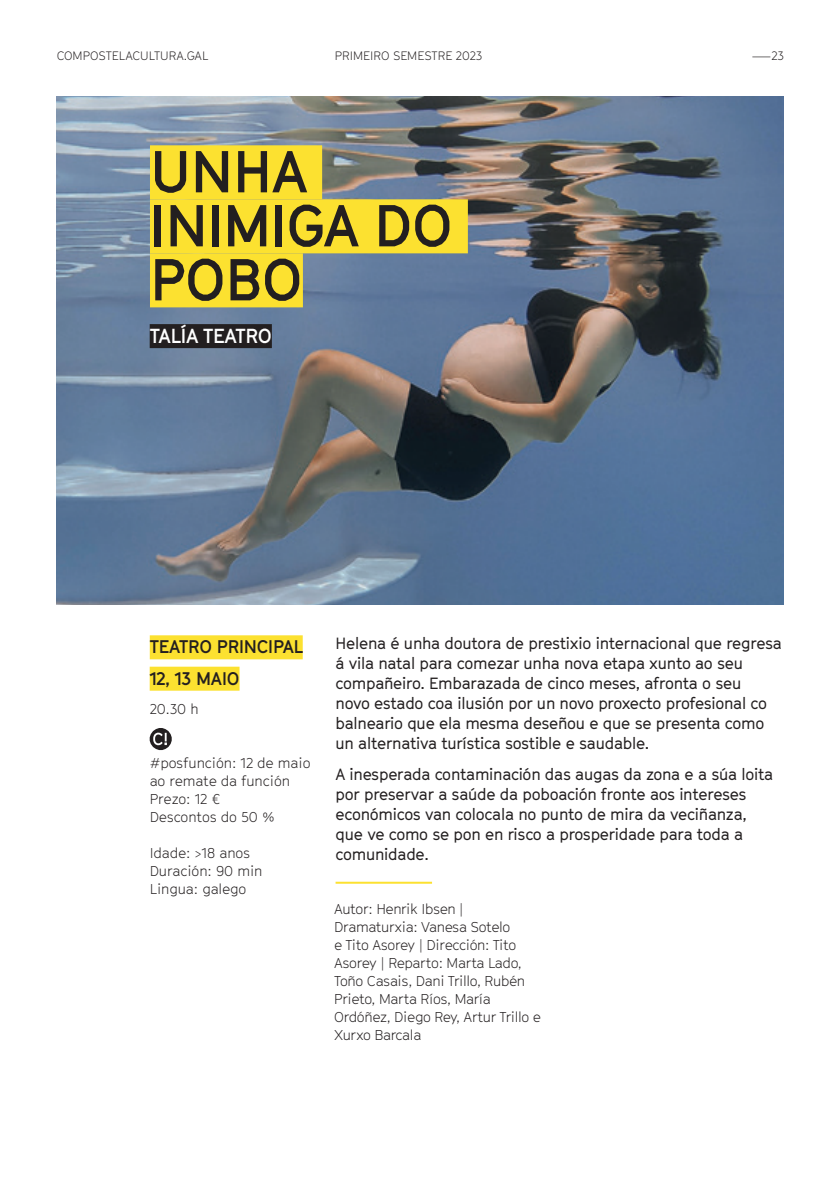
<style>
.page{position:relative;width:840px;height:1191px;background:#fff}
.page>*{position:absolute;margin:0;border:0;box-sizing:border-box;transform-origin:0 0}
._1_titulo_obra{font:700 58px/54px "GT Cinetype";letter-spacing:-.01em;color:#231f20}
._2_compañia{font:700 20px "GT Cinetype";letter-spacing:-.015em;color:#fff}
._3_lugar_e_data{font:700 18px "GT Cinetype";letter-spacing:-.01em;color:#231f20}
._5_txt_obra{font:16px/20px "GT Cinetype";letter-spacing:-.015em;color:#231f20}
._6_ficha_tecnica{font:300 14px/18px "GT Cinetype";letter-spacing:-.02em;color:#231f20}
._4_hora_e_info{font:300 14px/18px "GT Cinetype";color:#231f20}
.t1{font:300 12px "GT Cinetype";color:#231f20}
.s1{font-family:"Replica Std"}
</style>
<div class="page">
<img style="left:57px;top:96px;width:725px;height:508px">
<div style="left:150px;top:145px;width:172px;height:54px;background:#fce130"></div>
<div style="left:150px;top:199px;width:317px;height:54px;background:#fce130"></div>
<div style="left:150px;top:253px;width:153px;height:54px;background:#fce130"></div>
<div style="left:150px;top:324px;width:122px;height:24px;background:#231f20"></div>
<hr style="left:335px;top:881px;width:97px;height:2px;background:#fce130">
<div style="left:150px;top:635px;width:152px;height:24px;background:#fce130"></div>
<div style="left:150px;top:666px;width:89px;height:24px;background:#fce130"></div>
<svg style="left:150px;top:728px;width:22px;height:22px"></svg>
<p class="t1" style="left:57px;top:49px;width:153px">COMPOSTELACULTURA.GAL</p>
<p class="t1" style="left:334px;top:49px;width:149px">PRIMEIRO SEMESTRE 2023</p>
<p class="t1" style="left:751px;top:49px;width:33px"><span class="s1">—</span>23</p>
<p class="_1_titulo_obra" style="left:150px;top:144px;width:304px">UNHA<br>INIMIGA DO<br>POBO</p>
<p class="_2_compañia" style="left:150px;top:324px;width:124px">TALÍA TEATRO</p>
<p class="_3_lugar_e_data" style="left:150px;top:636px;width:155px">TEATRO PRINCIPAL</p>
<p class="_3_lugar_e_data" style="left:150px;top:667px;width:91px">12, 13 MAIO</p>
<p class="_4_hora_e_info" style="left:150px;top:700px;width:50px">20.30 h</p>
<p class="_4_hora_e_info" style="left:150px;top:754px;width:162px">#posfunción: 12 de maio ao remate da función</p>
<p class="_4_hora_e_info" style="left:150px;top:790px;width:72px">Prezo: 12 €</p>
<p class="_4_hora_e_info" style="left:150px;top:808px;width:127px">Descontos do 50 %</p>
<p class="_4_hora_e_info" style="left:150px;top:844px;width:102px">Idade: &gt;18 anos</p>
<p class="_4_hora_e_info" style="left:150px;top:862px;width:114px">Duración: 90 min</p>
<p class="_4_hora_e_info" style="left:150px;top:880px;width:98px">Lingua: galego</p>
<p class="_5_txt_obra" style="left:335px;top:633px;width:447px">Helena é unha doutora de prestixio internacional que regresa á vila natal para comezar unha nova etapa xunto ao seu compañeiro. Embarazada de cinco meses, afronta o seu<br>novo estado coa ilusión por un novo proxecto profesional co balneario que ela mesma deseñou e que se presenta como un alternativa turística sostible e saudable.</p>
<p class="_5_txt_obra" style="left:335px;top:764px;width:439px">A inesperada contaminación das augas da zona e a súa loita por preservar a saúde da poboación fronte aos intereses económicos van colocala no punto de mira da veciñanza, que ve como se pon en risco a prosperidade para toda a comunidade.</p>
<p class="_6_ficha_tecnica" style="left:334px;top:900px;width:208px">Autor: Henrik Ibsen |<br>Dramaturxia: Vanesa Sotelo<br>e Tito Asorey | Dirección: Tito<br>Asorey | Reparto: Marta Lado,<br>Toño Casais, Dani Trillo, Rubén<br>Prieto, Marta Ríos, María<br>Ordóñez, Diego Rey, Artur Trillo e<br>Xurxo Barcala</p>
</div>
